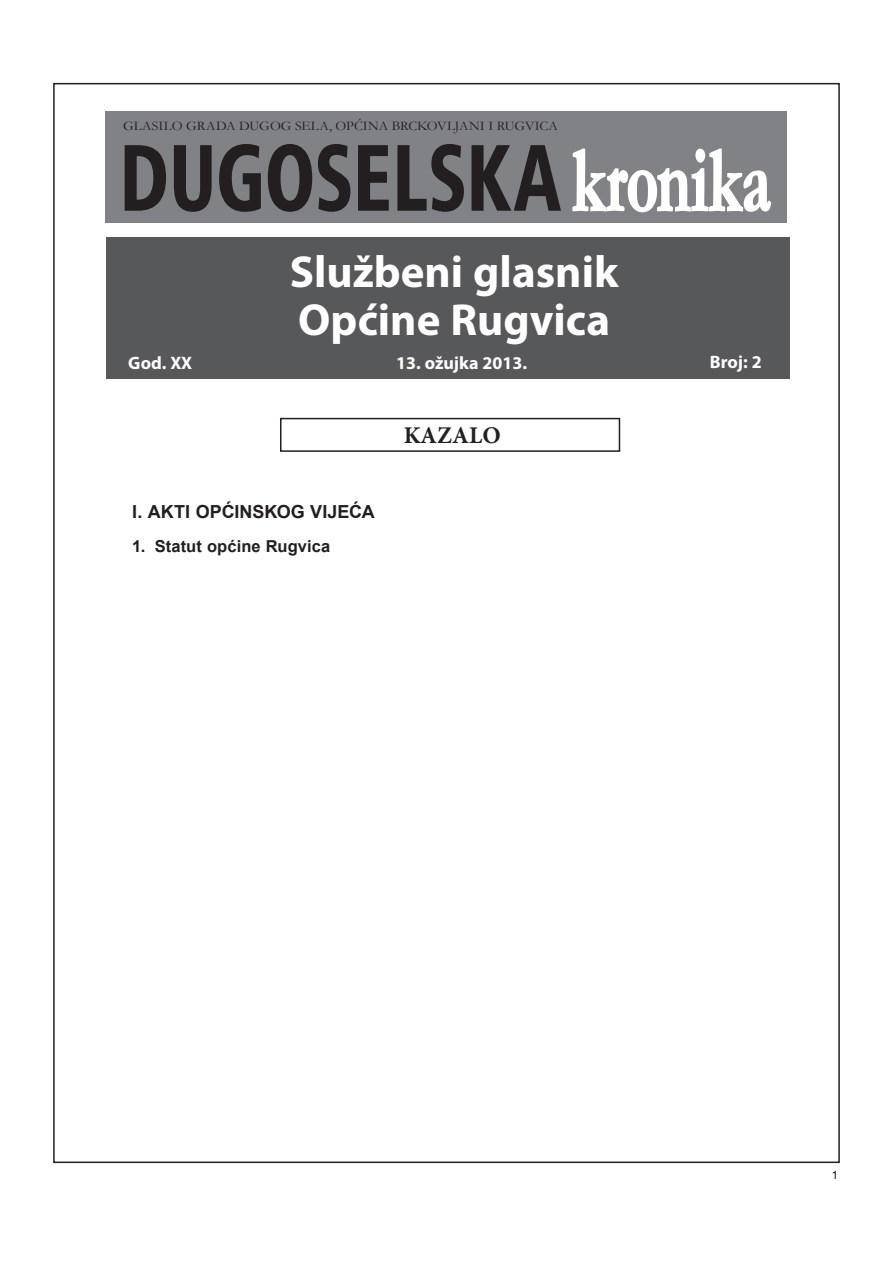
<style>
.page{position:relative;width:893px;height:1263px;background:#fff}
.page>*{position:absolute;margin:0;border:0;box-sizing:border-box;transform-origin:0 0}
.t1{font:94.5px "Humanist 777 BT Black Condensed B";letter-spacing:-.005em;color:#231f20;scale:.8 1}
.t2{font:700 45px/48px "Myriad Pro";color:#fff}
.t3{font:700 24px "Minion Pro";color:#231f20}
.t4{font:700 18px "Myriad Pro";color:#fff}
.t5{font:700 18px "Arial";color:#231f20}
.t6{font:700 16.5px "Arial";letter-spacing:.005em;color:#231f20}
.t7{font:13.2px "Garamond";color:#231f20;scale:1.05 1}
.t8{font:12px "Swiss 721 BT";color:#231f20}
.s1{font-family:"Garamond";font-weight:700;color:#fff}
</style>
<div class="page">
<div style="left:280px;top:418px;width:340px;height:34px;border:2px solid #231f20"></div>
<div style="left:106px;top:237px;width:684px;height:142px;background:#57585a"></div>
<div style="left:106px;top:111px;width:681px;height:111px;background:#808285"></div>
<svg style="left:572px;top:148px;width:200px;height:65px"></svg>
<p class="t7" style="left:123px;top:117px;width:416px">GLASILO GRADA DUGOG SELA, OPĆINA BRCKOVLJANI I RUGVICA</p>
<h1 class="t1" style="left:119px;top:118px;width:816px">DUGOSELSKA <span class="s1">kronika</span></h1>
<h2 class="t2" style="left:290px;top:246px;width:330px">Službeni glasnik<br>Općine Rugvica</h2>
<h3 class="t4" style="left:128px;top:351px;width:65px">God. XX</h3>
<h3 class="t4" style="left:396px;top:351px;width:133px">13. ožujka 2013.</h3>
<h3 class="t4" style="left:710px;top:350px;width:53px">Broj: 2</h3>
<h3 class="t5" style="left:132px;top:500px;width:244px">I. AKTI OPĆINSKOG VIJEĆA</h3>
<p class="t6" style="left:132px;top:535px;width:199px">1. Statut općine Rugvica</p>
<h3 class="t3" style="left:404px;top:419px;width:99px">KAZALO</h3>
<p class="t8" style="left:832px;top:1166px;width:8px">1</p>
</div>
